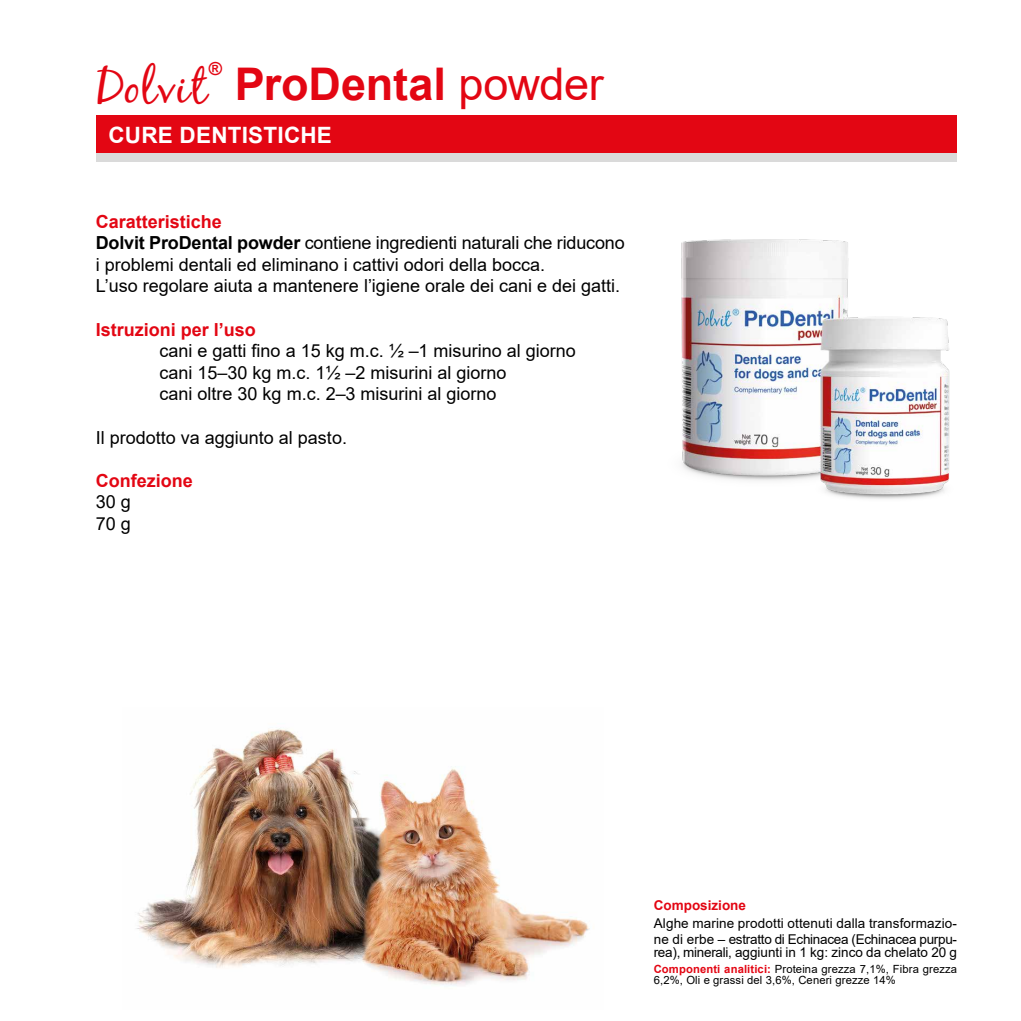
<style>
.page{position:relative;width:1021px;height:1021px;background:#fff}
.page>*{position:absolute;margin:0;border:0;box-sizing:border-box;transform-origin:0 0}
.t1{font:47.25px "Black Jack";letter-spacing:.015em;color:#e30613}
.t2{font:700 45px "Arial";letter-spacing:-.005em;color:#e30613}
.t3{font:700 22.5px "Arial";letter-spacing:.01em;color:#fff}
.t4{font:18px/21.6px "Arial";color:#000}
.t5{font:700 18px "Arial";color:#e30613}
.t6{font:13.5px/16.2px "Arial";color:#000}
.t7{font:700 13.5px "Arial";color:#e30613}
.t8{font:11.25px/11.2px "Arial";letter-spacing:.01em;color:#000}
.s1{font-weight:400}
.s2{font-weight:700;color:#e30613}
.s3{font-weight:700}
</style>
<div class="page">
<div style="left:96px;top:119px;width:860px;height:43px;background:#dadada"></div>
<div style="left:96px;top:115px;width:860px;height:38px;background:#e30613"></div>
<img style="left:681px;top:239px;width:269px;height:260px">
<img style="left:136px;top:728px;width:454px;height:258px">
<h1 class="t1" style="left:96px;top:58px;width:112px">Dolvit</h1>
<p class="t5" style="left:209px;top:56px;width:15px">®</p>
<h2 class="t2" style="left:235px;top:52px;width:370px">ProDental <span class="s1">powder</span></h2>
<p class="t3" style="left:108px;top:119px;width:225px">CURE DENTISTICHE</p>
<p class="t4" style="left:96px;top:210px;width:530px"><span class="s2">Caratteristiche<br></span><span class="s3">Dolvit ProDental powder</span> contiene ingredienti naturali che riducono i problemi dentali ed eliminano i cattivi odori della bocca.<br>L’uso regolare aiuta a mantenere l’igiene orale dei cani e dei gatti.</p>
<p class="t5" style="left:96px;top:316px;width:162px">Istruzioni per l’uso</p>
<p class="t4" style="left:159px;top:340px;width:418px">cani e gatti fino a 15 kg m.c. ½ –1 misurino al giorno cani 15–30 kg m.c. 1½ –2 misurini al giorno<br>cani oltre 30 kg m.c. 2–3 misurini al giorno</p>
<p class="t4" style="left:96px;top:426px;width:253px">Il prodotto va aggiunto al pasto.</p>
<p class="t5" style="left:96px;top:468px;width:99px">Confezione</p>
<p class="t4" style="left:96px;top:491px;width:37px">30 g<br>70 g</p>
<p class="t7" style="left:653px;top:895px;width:94px">Composizione</p>
<p class="t6" style="left:653px;top:914px;width:305px">Alghe marine prodotti ottenuti dalla transformazio&shy;ne di erbe – estratto di Echinacea (Echinacea purpu-</p>
<p class="t6" style="left:653px;top:944px;width:305px">rea), minerali, aggiunti in 1 kg: zinco da chelato 20 g</p>
<p class="t8" style="left:653px;top:962px;width:305px"><span class="s2">Componenti analitici:</span> Proteina grezza 7,1%, Fibra grezza<br>6,2%, Oli e grassi del 3,6%, Ceneri grezze 14%</p>
</div>
